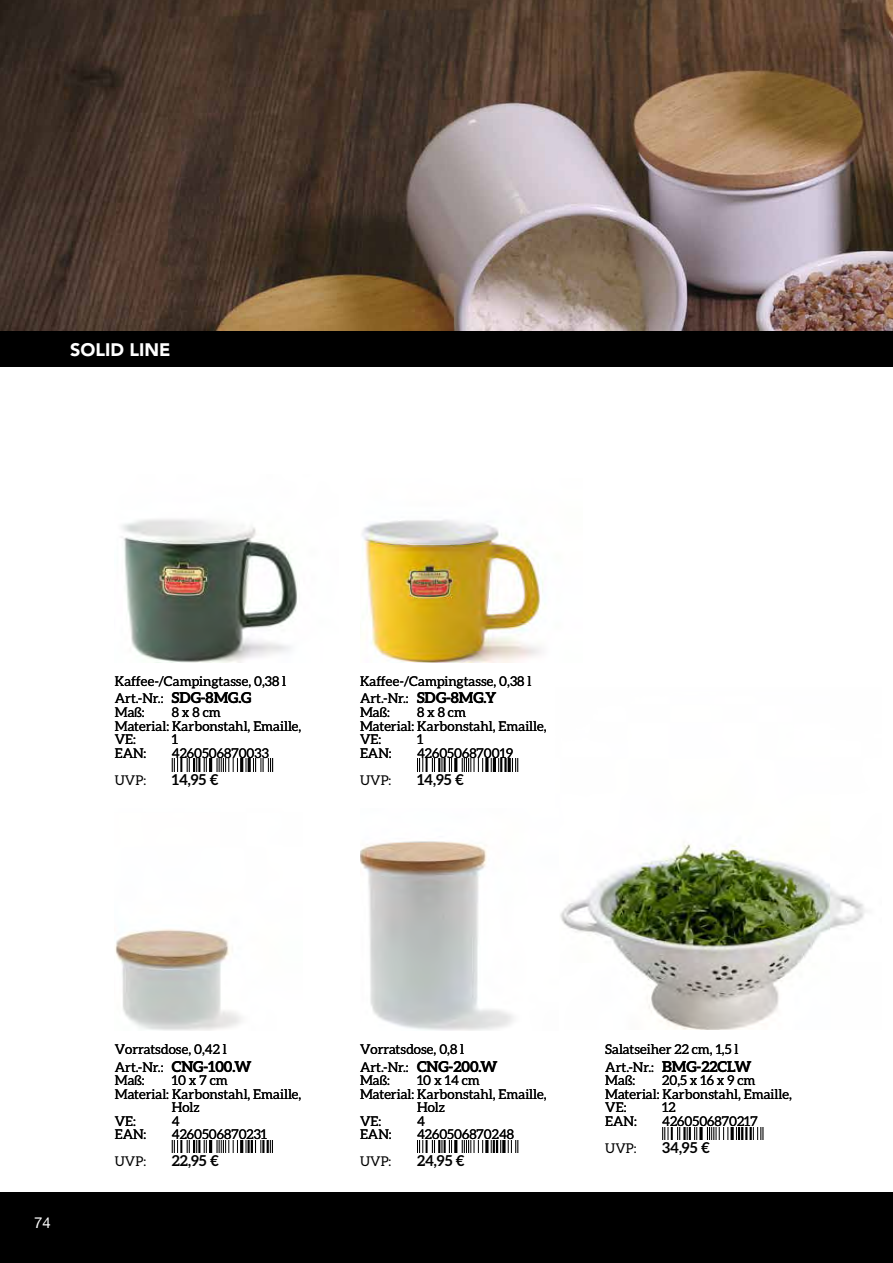
<style>
.page{position:relative;width:893px;height:1263px;background:#fff}
.page>*{position:absolute;margin:0;border:0;box-sizing:border-box;transform-origin:0 0}
.t1{font:900 18px "Avenir LT Std";color:#fff}
.t2{font:700 15px "Aleo";color:#000}
.t3{font:15px "Helvetica Neue";color:#fff}
.t4{font:13.5px/13.5px "Aleo";color:#000}
.s1{font-weight:700;font-size:15px}
</style>
<div class="page">
<div style="left:0;top:1192px;width:893px;height:71px;background:#000"></div>
<img style="left:115px;top:929px;width:126px;height:101px">
<img style="left:560px;top:842px;width:306px;height:188px">
<img style="left:0;top:0;width:893px;height:331px">
<div style="left:0;top:331px;width:893px;height:36px;background:#000"></div>
<img style="left:360px;top:841px;width:153px;height:189px">
<img style="left:121px;top:519px;width:176px;height:143px">
<img style="left:362px;top:519px;width:181px;height:143px">
<h1 class="t1" style="left:70px;top:339px;width:102px">SOLID LINE</h1>
<p class="t4" style="left:115px;top:672px;width:173px;line-height:17.7px">Kaffee-/Campingtasse, 0,38 l<br>Art.-Nr.: <span class="s1">SDG-8MG.G</span></p>
<p class="t4" style="left:115px;top:705px;width:31px">Maß:</p>
<p class="t4" style="left:115px;top:705px;width:188px;text-indent:57px">8 x 8cm<br>Material: Karbonstahl, Emaille,<br>VE:</p>
<p class="t4" style="left:172px;top:732px;width:8px">1</p>
<p class="t4" style="left:360px;top:672px;width:173px;line-height:17.7px">Kaffee-/Campingtasse, 0,38 l<br>Art.-Nr.: <span class="s1">SDG-8MG.Y</span></p>
<p class="t4" style="left:360px;top:705px;width:31px">Maß:</p>
<p class="t4" style="left:360px;top:705px;width:188px;text-indent:57px">8 x 8cm<br>Material: Karbonstahl, Emaille,<br>VE:</p>
<p class="t4" style="left:417px;top:732px;width:8px">1</p>
<p class="t4" style="left:115px;top:746px;width:33px">EAN:</p>
<p class="t4" style="left:172px;top:746px;width:99px">4260506870033</p>
<p class="t4" style="left:360px;top:746px;width:33px">EAN:</p>
<p class="t4" style="left:417px;top:746px;width:98px">4260506870019</p>
<p class="t4" style="left:115px;top:773px;width:33px">UVP:</p>
<p class="t2" style="left:172px;top:770px;width:48px">14,95 €</p>
<p class="t4" style="left:360px;top:773px;width:33px">UVP:</p>
<p class="t2" style="left:417px;top:770px;width:48px">14,95 €</p>
<p class="t3" style="left:34px;top:1212px;width:18px">74</p>
<p class="t4" style="left:115px;top:1040px;width:138px;line-height:17.7px">Vorratsdose, 0,42 l<br>Art.-Nr.: <span class="s1">CNG-100.W</span></p>
<p class="t4" style="left:115px;top:1073px;width:31px">Maß:</p>
<p class="t4" style="left:172px;top:1073px;width:58px">10 x 7 cm</p>
<p class="t4" style="left:115px;top:1087px;width:188px">Material: Karbonstahl, Emaille,</p>
<p class="t4" style="left:172px;top:1100px;width:29px">Holz</p>
<p class="t4" style="left:115px;top:1114px;width:23px">VE:</p>
<p class="t4" style="left:172px;top:1114px;width:9px">4</p>
<p class="t4" style="left:115px;top:1127px;width:33px">EAN:</p>
<p class="t4" style="left:172px;top:1127px;width:97px">4260506870231</p>
<p class="t4" style="left:115px;top:1154px;width:33px">UVP:</p>
<p class="t2" style="left:172px;top:1152px;width:49px">22,95 €</p>
<p class="t4" style="left:360px;top:1040px;width:139px;line-height:17.7px">Vorratsdose, 0,8 l<br>Art.-Nr.: <span class="s1">CNG-200.W</span></p>
<p class="t4" style="left:360px;top:1073px;width:31px">Maß:</p>
<p class="t4" style="left:417px;top:1073px;width:64px">10 x 14 cm</p>
<p class="t4" style="left:360px;top:1087px;width:188px">Material: Karbonstahl, Emaille,</p>
<p class="t4" style="left:417px;top:1100px;width:29px">Holz</p>
<p class="t4" style="left:360px;top:1114px;width:23px">VE:</p>
<p class="t4" style="left:417px;top:1114px;width:9px">4</p>
<p class="t4" style="left:360px;top:1127px;width:33px">EAN:</p>
<p class="t4" style="left:417px;top:1127px;width:99px">4260506870248</p>
<p class="t4" style="left:360px;top:1154px;width:33px">UVP:</p>
<p class="t2" style="left:417px;top:1152px;width:49px">24,95 €</p>
<p class="t4" style="left:605px;top:1040px;width:148px;line-height:17.7px">Salatseiher 22 cm, 1,5 l<br>Art.-Nr.: <span class="s1">BMG-22CLW</span></p>
<p class="t4" style="left:605px;top:1073px;width:31px">Maß:</p>
<p class="t4" style="left:605px;top:1073px;width:188px;text-indent:57px">20,5 x 16 x 9 cm<br>Material: Karbonstahl, Emaille,<br>VE:</p>
<p class="t4" style="left:662px;top:1100px;width:15px">12</p>
<p class="t4" style="left:605px;top:1114px;width:33px">EAN:</p>
<p class="t4" style="left:662px;top:1114px;width:97px">4260506870217</p>
<p class="t4" style="left:605px;top:1141px;width:33px">UVP:</p>
<p class="t2" style="left:662px;top:1139px;width:49px">34,95 €</p>
</div>
